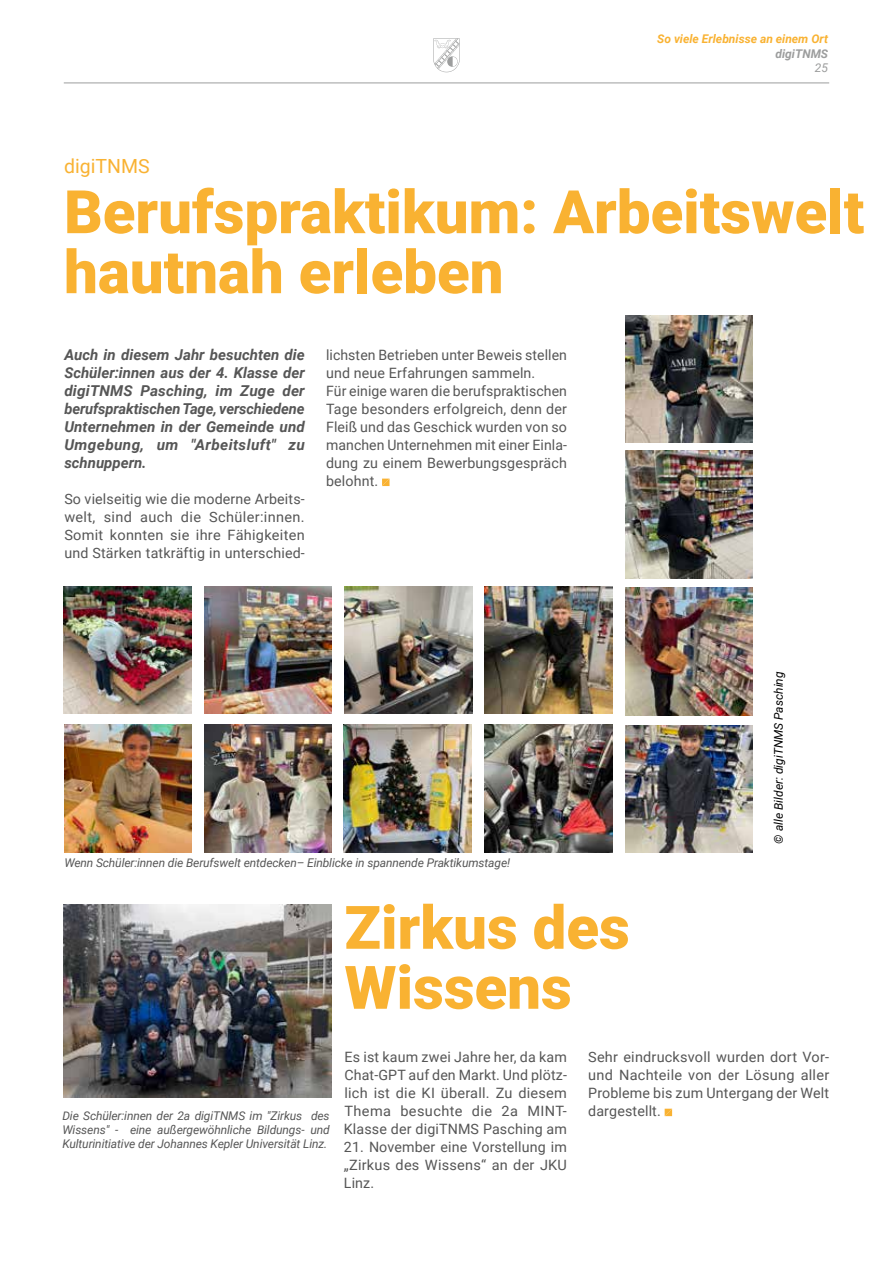
<style>
.page{position:relative;width:893px;height:1263px;background:#fff}
.page>*{position:absolute;margin:0;border:0;box-sizing:border-box;transform-origin:0 0}
.t1{font:900 60px/60px "Roboto";color:#f9b232}
.t2{font:19.5px "Roboto";color:#f9b232}
.t3{font:italic 700 15px/18px "Roboto";letter-spacing:.005em;color:#565656;text-align:justify}
.t4{font:14.25px/18px "Roboto";letter-spacing:.01em;color:#565656;text-align:justify}
.t5{font:italic 12px/14.4px "Roboto";letter-spacing:-.01em;color:#565656}
.t6{font:italic 12px "Roboto";color:#000}
.t7{font:italic 700 12px "Roboto";color:#f9b232}
.t8{font:italic 700 12px "Roboto";color:#9c9d9d}
.t9{font:italic 12px "Roboto";color:#9c9d9d}
</style>
<div class="page">
<hr style="left:64px;top:83px;width:765px;height:1px;background:#9c9d9d">
<svg style="left:433px;top:38px;width:27px;height:34px"></svg>
<svg style="left:382px;top:479px;width:7px;height:7px"></svg>
<img style="left:64px;top:586px;width:127px;height:128px">
<img style="left:204px;top:586px;width:128px;height:128px">
<img style="left:344px;top:586px;width:128px;height:128px">
<img style="left:485px;top:586px;width:127px;height:128px">
<img style="left:625px;top:588px;width:128px;height:127px">
<img style="left:64px;top:725px;width:128px;height:127px">
<img style="left:204px;top:725px;width:128px;height:127px">
<img style="left:344px;top:725px;width:127px;height:127px">
<img style="left:485px;top:725px;width:127px;height:127px">
<img style="left:625px;top:725px;width:128px;height:127px">
<svg style="left:665px;top:1109px;width:7px;height:7px"></svg>
<img style="left:64px;top:905px;width:268px;height:193px">
<img style="left:625px;top:315px;width:128px;height:128px">
<img style="left:625px;top:451px;width:128px;height:127px">
<p class="t7" style="left:657px;top:31px;width:172px">So viele Erlebnisse an einem Ort</p>
<p class="t8" style="left:775px;top:45px;width:54px">digiTNMS</p>
<p class="t9" style="left:815px;top:59px;width:15px">25</p>
<h2 class="t2" style="left:64px;top:153px;width:87px">digiTNMS</h2>
<h1 class="t1" style="left:64px;top:180px;width:802px">Berufspraktikum: Arbeitswelt hautnah erleben</h1>
<p class="t3" style="left:64px;top:345px;width:242px">Auch in diesem Jahr besuchten die Schüler:innen aus der 4. Klasse der digiTNMS Pasching, im Zuge der berufspraktischen Tage, verschiedene Unternehmen in der Gemeinde und Umgebung, um "Arbeitsluft" zu schnuppern.</p>
<p class="t4" style="left:64px;top:489px;width:242px">So vielseitig wie die moderne Arbeits&shy;welt, sind auch die Schüler:innen.<br>Somit konnten sie ihre Fähigkeiten und Stärken tatkräftig in unterschied-</p>
<p class="t4" style="left:326px;top:345px;width:242px;text-align:left">lichsten Betrieben unter Beweis stellen und neue Erfahrungen sammeln.<br>Für einige waren die berufspraktischen Tage besonders erfolgreich, denn der Fleiß und das Geschick wurden von so manchen Unternehmen mit einer Einla&shy;dung zu einem Bewerbungsgespräch belohnt.</p>
<p class="t5" style="left:64px;top:855px;width:447px">Wenn Schüler:innen die Berufswelt entdecken– Einblicke in spannende Praktikumstage!</p>
<h1 class="t1" style="left:344px;top:895px;width:287px">Zirkus des<br>Wissens</h1>
<p class="t6" style="left:770px;top:843px;width:174px;rotate:-90deg">© alle Bilder: digiTNMS Pasching</p>
<p class="t4" style="left:344px;top:1047px;width:225px">Es ist kaum zwei Jahre her, da kam Chat-GPT auf den Markt. Und plötz&shy;lich ist die KI überall. Zu diesem Thema besuchte die 2a MINT-Klasse der digiTNMS Pasching am</p>
<p class="t4" style="left:344px;top:1137px;width:225px">21. November eine Vorstellung im „Zirkus des Wissens“ an der JKU Linz.</p>
<p class="t4" style="left:588px;top:1047px;width:242px">Sehr eindrucksvoll wurden dort Vor&shy;und Nachteile von der Lösung aller Probleme bis zum Untergang der Welt</p>
<p class="t5" style="left:62px;top:1108px;width:269px">Die Schüler:innen der 2a digiTNMS im "Zirkus des</p>
<p class="t4" style="left:588px;top:1101px;width:74px">dargestellt.</p>
<p class="t5" style="left:62px;top:1122px;width:269px">Wissens" - eine außergewöhnliche Bildungs- und<br>Kulturinitiative der Johannes Kepler Universität Linz.</p>
</div>
